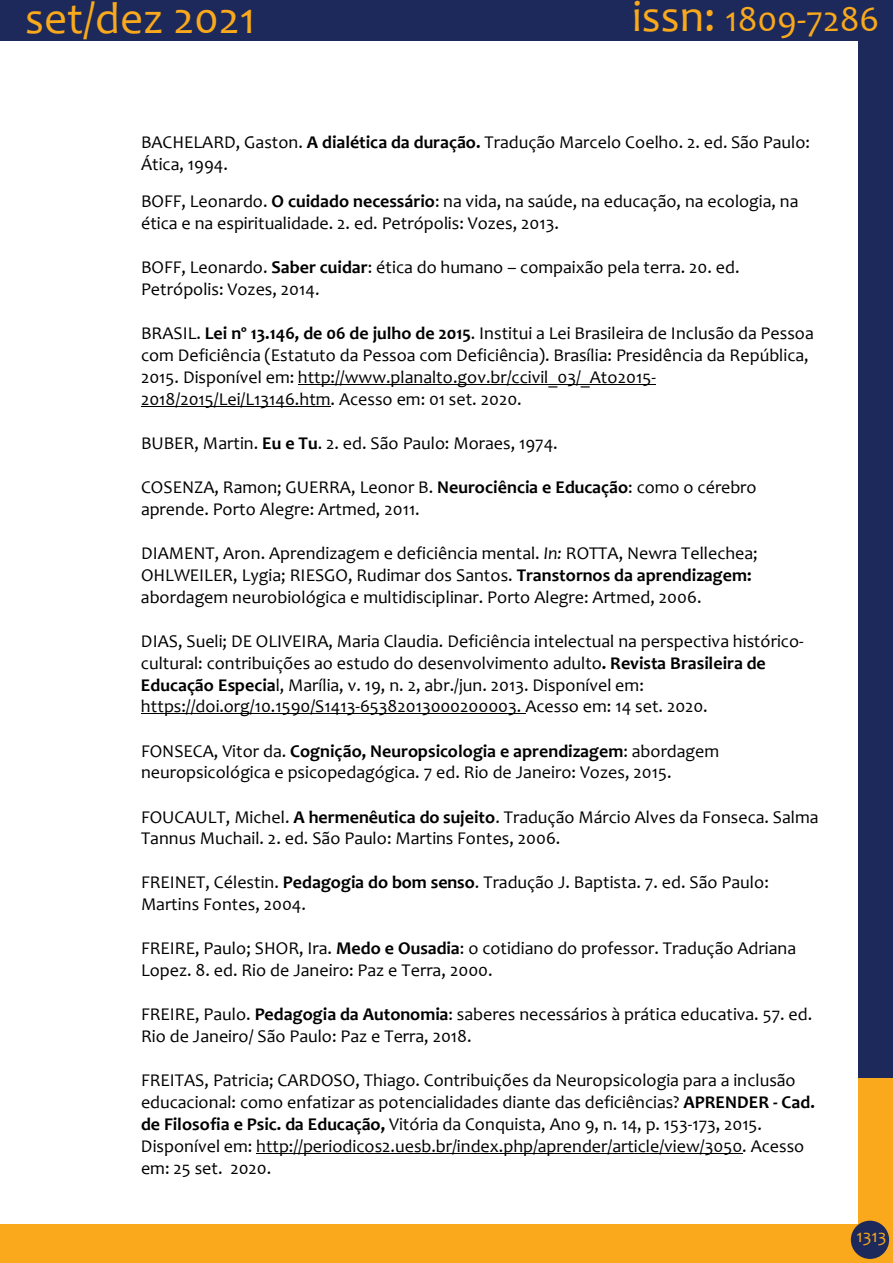
<style>
.page{position:relative;width:893px;height:1263px;background:#fff}
.page>*{position:absolute;margin:0;border:0;box-sizing:border-box;transform-origin:0 0}
.t1{font:45px "Candara";color:#f9a91b}
.t2{font:36px "Candara";color:#f9a91b}
.t3{font:18px/21.9px "Candara";color:#000}
.t4{font:18px "Candara";color:#f9a91b}
.s1{font-size:45px}
.s2{font-weight:700}
.s3{font-style:italic}
</style>
<div class="page">
<div style="left:858px;top:0;width:34px;height:1079px;background:#1d295a"></div>
<div style="left:0;top:0;width:890px;height:41px;background:#1d295a"></div>
<div style="left:858px;top:1078px;width:35px;height:185px;background:#f9a91b"></div>
<div style="left:0;top:1224px;width:860px;height:39px;background:#f9a91b"></div>
<div style="left:851px;top:1221px;width:38px;height:38px;background:#1d295a;border-radius:50%"></div>
<hr style="left:298px;top:384px;width:358px;height:1px;background:#000">
<hr style="left:141px;top:406px;width:190px;height:1px;background:#000">
<hr style="left:141px;top:714px;width:384px;height:1px;background:#000">
<hr style="left:256px;top:1153px;width:486px;height:1px;background:#000">
<h1 class="t1" style="left:25px;top:-9px;width:232px">set/dez 2021</h1>
<h2 class="t2" style="left:632px;top:-3px;width:249px"><span class="s1">issn:</span> 1809-7286</h2>
<p class="t3" style="left:141px;top:131px;width:671px">BACHELARD, Gaston. <span class="s2">A dialética da duração.</span> Tradução Marcelo Coelho. 2. ed. São Paulo:<br>Ática, 1994.</p>
<p class="t3" style="left:141px;top:190px;width:659px">BOFF, Leonardo. <span class="s2">O cuidado necessário</span>: na vida, na saúde, na educação, na ecologia, na ética e na espiritualidade. 2. ed. Petrópolis: Vozes, 2013.</p>
<p class="t3" style="left:141px;top:256px;width:600px">BOFF, Leonardo. <span class="s2">Saber cuidar</span>: ética do humano – compaixão pela terra. 20. ed.<br>Petrópolis: Vozes, 2014.</p>
<p class="t3" style="left:141px;top:322px;width:674px">BRASIL. <span class="s2">Lei nº 13.146, de 06 de julho de 2015</span>. Institui a Lei Brasileira de Inclusão da Pessoa com Deficiência (Estatuto da Pessoa com Deficiência). Brasília: Presidência da República, 2015. Disponível em: http://www.planalto.gov.br/ccivil_03/_Ato2015- 2018/2015/Lei/L13146.htm. Acesso em: 01 set. 2020.</p>
<p class="t3" style="left:141px;top:432px;width:418px">BUBER, Martin. <span class="s2">Eu e Tu</span>. 2. ed. São Paulo: Moraes, 1974.</p>
<p class="t3" style="left:141px;top:476px;width:617px">COSENZA, Ramon; GUERRA, Leonor B. <span class="s2">Neurociência e Educação</span>: como o cérebro aprende. Porto Alegre: Artmed, 2011.</p>
<p class="t3" style="left:141px;top:542px;width:618px">DIAMENT, Aron. Aprendizagem e deficiência mental. <span class="s3">In:</span> ROTTA, Newra Tellechea;<br>OHLWEILER, Lygia; RIESGO, Rudimar dos Santos. <span class="s2">Transtornos da aprendizagem: </span>abordagem neurobiológica e multidisciplinar. Porto Alegre: Artmed, 2006.</p>
<p class="t3" style="left:141px;top:630px;width:664px">DIAS, Sueli; DE OLIVEIRA, Maria Claudia. Deficiência intelectual na perspectiva histórico&shy;cultural: contribuições ao estudo do desenvolvimento adulto<span class="s2">. Revista Brasileira de Educação Especia</span>l, Marília, v. 19, n. 2, abr./jun. 2013. Disponível em: https://doi.org/10.1590/S1413-65382013000200003. Acesso em: 14 set. 2020.</p>
<p class="t3" style="left:141px;top:739px;width:580px">FONSECA, Vitor da. <span class="s2">Cognição, Neuropsicologia e aprendizagem</span>: abordagem neuropsicológica e psicopedagógica. 7 ed. Rio de Janeiro: Vozes, 2015.</p>
<p class="t3" style="left:141px;top:805px;width:679px">FOUCAULT, Michel. <span class="s2">A hermenêutica do sujeito</span>. Tradução Márcio Alves da Fonseca. Salma<br>Tannus Muchail. 2. ed. São Paulo: Martins Fontes, 2006.</p>
<p class="t3" style="left:141px;top:871px;width:629px">FREINET, Célestin. <span class="s2">Pedagogia do bom senso</span>. Tradução J. Baptista. 7. ed. São Paulo:<br>Martins Fontes, 2004.</p>
<p class="t3" style="left:141px;top:937px;width:657px">FREIRE, Paulo; SHOR, Ira. <span class="s2">Medo e Ousadia</span>: o cotidiano do professor. Tradução Adriana<br>Lopez. 8. ed. Rio de Janeiro: Paz e Terra, 2000.</p>
<p class="t3" style="left:141px;top:1003px;width:673px">FREIRE, Paulo. <span class="s2">Pedagogia da Autonomia</span>: saberes necessários à prática educativa. 57. ed.<br>Rio de Janeiro/ São Paulo: Paz e Terra, 2018.</p>
<p class="t3" style="left:141px;top:1069px;width:675px">FREITAS, Patricia; CARDOSO, Thiago. Contribuições da Neuropsicologia para a inclusão educacional: como enfatizar as potencialidades diante das deficiências? <span class="s2">APRENDER - Cad. de Filosofia e Psic. da Educação,</span> Vitória da Conquista, Ano 9, n. 14, p. 153-173, 2015.<br>Disponível em: http://periodicos2.uesb.br/index.php/aprender/article/view/3050. Acesso em: 25 set. 2020.</p>
<p class="t4" style="left:856px;top:1224px;width:32px">1313</p>
</div>
